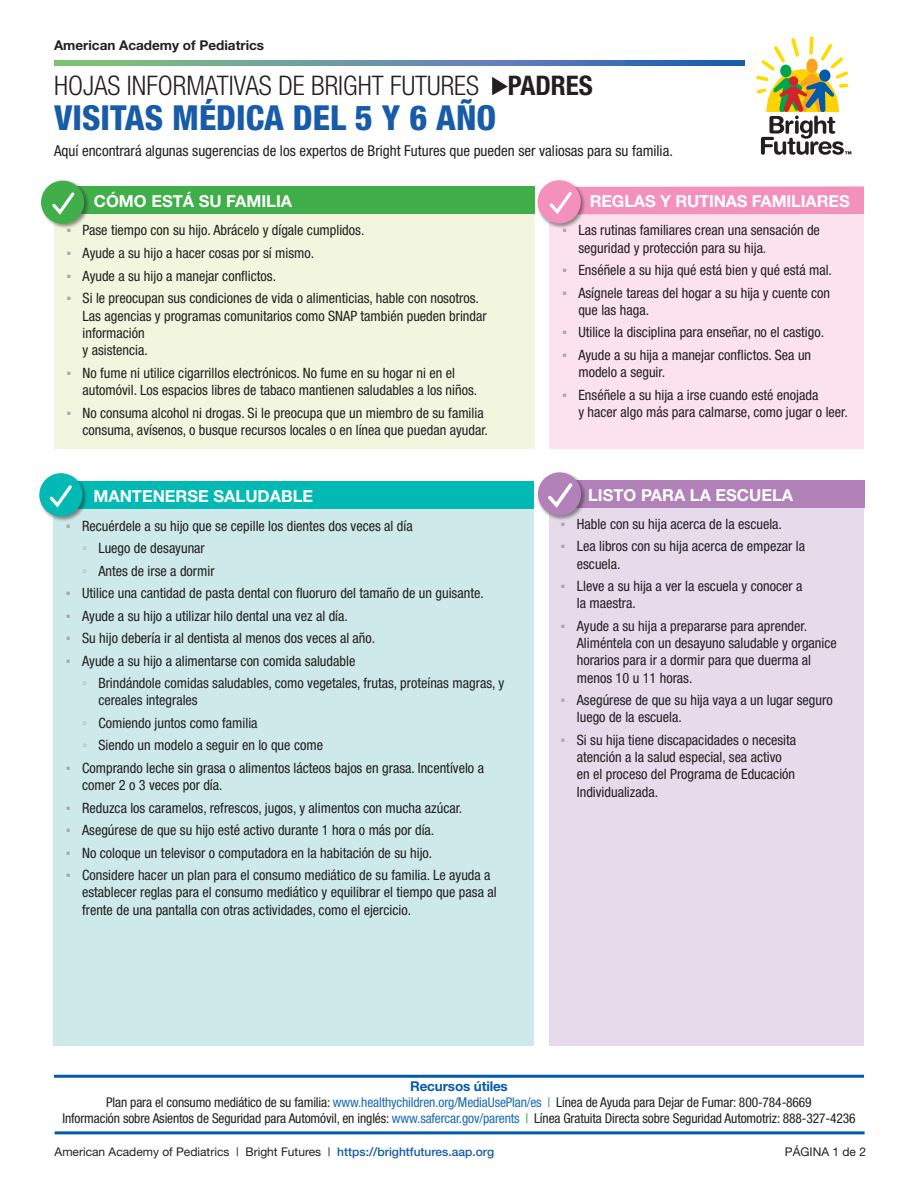
<style>
.page{position:relative;width:918px;height:1188px;background:#fff}
.page>*{position:absolute;margin:0;border:0;box-sizing:border-box;transform-origin:0 0}
.heading{font:800 condensed 34.5px "Helvetica Neue";color:#185ca9}
.heading-2{font:300 condensed 27px "Helvetica Neue";color:#231f20}
.New_White_heads{font:700 16.5px "Helvetica Neue";color:#fff}
.t1{font:condensed 15px "Helvetica Neue";color:#231f20}
.t2{font:condensed 14.25px/17.2px "Helvetica Neue";color:#231f20}
.t3{font:condensed 13.5px/16.2px "Helvetica Neue";letter-spacing:-.01em;color:#231f20;text-align:center}
.intro_line{font:700 13.5px "Helvetica Neue";color:#231f20}
.list_helv{font:12px "Helvetica Neue";color:#231f20}
.s1{font-weight:700}
.s2{font-family:"Arial";font-stretch:normal;color:#a8a9ad}
.s3{font-family:"Arial Narrow";font-stretch:normal;color:#a8a9ad}
.s4{font-weight:700;font-stretch:normal;color:#005baa}
.s5{color:#1a6bb3}
.s6{color:#1ca74f}
.s7{font-weight:500;color:#185ca9}
</style>
<div class="page">
<div style="left:550px;top:189px;width:314px;height:260px;background:#fbdce9"></div>
<div style="left:550px;top:186px;width:314px;height:28px;background:#f390bc"></div>
<div style="left:536px;top:179px;width:51px;height:50px;background:#231f20;opacity:.5"></div>
<div style="left:538px;top:180px;width:43px;height:43px;background:#f390bc;border-radius:50%"></div>
<svg style="left:549px;top:192px;width:23px;height:23px"></svg>
<div style="left:54px;top:187px;width:481px;height:262px;background:#f0f5d8"></div>
<div style="left:54px;top:187px;width:481px;height:27px;background:#40ae49"></div>
<div style="left:40px;top:179px;width:50px;height:51px;background:#231f20;opacity:.5"></div>
<div style="left:41px;top:181px;width:43px;height:43px;background:#40ae49;border-radius:50%"></div>
<svg style="left:52px;top:192px;width:23px;height:23px"></svg>
<svg style="left:492px;top:77px;width:16px;height:18px"></svg>
<svg style="left:756px;top:36px;width:95px;height:119px"></svg>
<svg style="left:54px;top:60px;width:690px;height:5px;background:#5e8fa2"></svg>
<div style="left:53px;top:481px;width:481px;height:564px;background:#cde9e9"></div>
<div style="left:53px;top:481px;width:481px;height:28px;background:#03b9b4"></div>
<div style="left:38px;top:472px;width:50px;height:50px;background:#231f20;opacity:.5"></div>
<div style="left:39px;top:473px;width:43px;height:43px;background:#03b9b4;border-radius:50%"></div>
<svg style="left:49px;top:485px;width:23px;height:23px"></svg>
<hr style="left:54px;top:1075px;width:810px;height:3px;background:#005baa">
<hr style="left:55px;top:1131px;width:810px;height:3px;background:#005baa">
<div style="left:550px;top:480px;width:314px;height:565px;background:#e7dbeb"></div>
<div style="left:556px;top:480px;width:309px;height:28px;background:#b281b9"></div>
<div style="left:537px;top:471px;width:50px;height:50px;background:#231f20;opacity:.5"></div>
<div style="left:538px;top:472px;width:43px;height:44px;background:#b281b9;border-radius:50%"></div>
<svg style="left:548px;top:483px;width:25px;height:25px"></svg>
<p class="intro_line" style="left:54px;top:37px;width:212px">American Academy of Pediatrics</p>
<p class="heading-2" style="left:54px;top:70px;width:540px">HOJAS INFORMATIVAS DE BRIGHT FUTURES <span class="s1">PADRES</span></p>
<p class="heading" style="left:54px;top:96px;width:444px">VISITAS MÉDICA DEL 5 Y 6 AÑO</p>
<p class="t1" style="left:54px;top:142px;width:620px">Aquí encontrará algunas sugerencias de los expertos de Bright Futures que pueden ser valiosas para su familia.</p>
<p class="New_White_heads" style="left:94px;top:191px;width:200px">CÓMO ESTÁ SU FAMILIA</p>
<p class="t2" style="left:66px;top:222px;width:300px"><span class="s2">▪</span> Pase tiempo con su hijo. Abrácelo y dígale cumplidos.</p>
<p class="t2" style="left:66px;top:244px;width:249px"><span class="s2">▪</span> Ayude a su hijo a hacer cosas por sí mismo.</p>
<p class="t2" style="left:66px;top:267px;width:211px"><span class="s2">▪</span> Ayude a su hijo a manejar conflictos.</p>
<p class="t2" style="left:83px;top:289px;width:406px;text-indent:-16px"><span class="s2">▪</span> Si le preocupan sus condiciones de vida o alimenticias, hable con nosotros.<br>Las agencias y programas comunitarios como SNAP también pueden brindar información<br>y asistencia.</p>
<p class="t2" style="left:83px;top:364px;width:396px;text-indent:-16px"><span class="s2">▪</span> No fume ni utilice cigarrillos electrónicos. No fume en su hogar ni en el automóvil. Los espacios libres de tabaco mantienen saludables a los niños.</p>
<p class="t2" style="left:66px;top:404px;width:423px;text-align:right"><span class="s2">▪</span> No consuma alcohol ni drogas. Si le preocupa que un miembro de su familia consuma, avísenos, o busque recursos locales o en línea que puedan ayudar.</p>
<p class="New_White_heads" style="left:93px;top:486px;width:221px">MANTENERSE SALUDABLE</p>
<p class="t2" style="left:66px;top:517px;width:348px"><span class="s2">▪</span> Recuérdele a su hijo que se cepille los dientes dos veces al día</p>
<p class="t2" style="left:82px;top:539px;width:124px"><span class="s3">◦</span> Luego de desayunar</p>
<p class="t2" style="left:82px;top:562px;width:134px"><span class="s3">◦</span> Antes de irse a dormir</p>
<p class="t2" style="left:66px;top:584px;width:419px"><span class="s2">▪</span> Utilice una cantidad de pasta dental con fluoruro del tamaño de un guisante.</p>
<p class="t2" style="left:66px;top:607px;width:283px"><span class="s2">▪</span> Ayude a su hijo a utilizar hilo dental una vez al día.</p>
<p class="t2" style="left:66px;top:629px;width:311px"><span class="s2">▪</span> Su hijo debería ir al dentista al menos dos veces al año.</p>
<p class="t2" style="left:66px;top:652px;width:291px"><span class="s2">▪</span> Ayude a su hijo a alimentarse con comida saludable</p>
<p class="t2" style="left:98px;top:674px;width:407px;text-indent:-16px"><span class="s3">◦</span> Brindándole comidas saludables, como vegetales, frutas, proteínas magras, y cereales integrales</p>
<p class="t2" style="left:82px;top:714px;width:177px"><span class="s3">◦</span> Comiendo juntos como familia</p>
<p class="t2" style="left:82px;top:737px;width:242px"><span class="s3">◦</span> Siendo un modelo a seguir en lo que come</p>
<p class="t2" style="left:82px;top:759px;width:403px;text-indent:-16px"><span class="s2">▪</span> Comprando leche sin grasa o alimentos lácteos bajos en grasa. Incentívelo a comer 2 o 3 veces por día.</p>
<p class="t2" style="left:66px;top:799px;width:398px"><span class="s2">▪</span> Reduzca los caramelos, refrescos, jugos, y alimentos con mucha azúcar.</p>
<p class="t2" style="left:66px;top:821px;width:370px"><span class="s2">▪</span> Asegúrese de que su hijo esté activo durante 1 hora o más por día.</p>
<p class="t2" style="left:66px;top:844px;width:368px"><span class="s2">▪</span> No coloque un televisor o computadora en la habitación de su hijo.</p>
<p class="t2" style="left:82px;top:866px;width:416px;text-indent:-16px"><span class="s2">▪</span> Considere hacer un plan para el consumo mediático de su familia. Le ayuda a establecer reglas para el consumo mediático y equilibrar el tiempo que pasa al frente de una pantalla con otras actividades, como el ejercicio.</p>
<p class="New_White_heads" style="left:590px;top:191px;width:262px">REGLAS Y RUTINAS FAMILIARES</p>
<p class="t2" style="left:578px;top:222px;width:243px;text-indent:-16px"><span class="s2">▪</span> Las rutinas familiares crean una sensación de seguridad y protección para su hija.</p>
<p class="t2" style="left:562px;top:261px;width:271px"><span class="s2">▪</span> Enséñele a su hija qué está bien y qué está mal.</p>
<p class="t2" style="left:578px;top:284px;width:253px;text-indent:-16px"><span class="s2">▪</span> Asígnele tareas del hogar a su hija y cuente con que las haga.</p>
<p class="t2" style="left:562px;top:324px;width:264px"><span class="s2">▪</span> Utilice la disciplina para enseñar, no el castigo.</p>
<p class="t2" style="left:578px;top:346px;width:234px;text-indent:-16px"><span class="s2">▪</span> Ayude a su hija a manejar conflictos. Sea un modelo a seguir.</p>
<p class="t2" style="left:578px;top:386px;width:271px;text-indent:-16px"><span class="s2">▪</span> Enséñele a su hija a irse cuando esté enojada<br>y hacer algo más para calmarse, como jugar o leer.</p>
<p class="New_White_heads" style="left:588px;top:485px;width:207px">LISTO PARA LA ESCUELA</p>
<p class="t2" style="left:561px;top:515px;width:223px"><span class="s2">▪</span> Hable con su hija acerca de la escuela.</p>
<p class="t2" style="left:577px;top:538px;width:230px;text-indent:-16px"><span class="s2">▪</span> Lea libros con su hija acerca de empezar la escuela.</p>
<p class="t2" style="left:577px;top:577px;width:227px;text-indent:-16px"><span class="s2">▪</span> Lleve a su hija a ver la escuela y conocer a la maestra.</p>
<p class="t2" style="left:577px;top:617px;width:262px;text-indent:-16px"><span class="s2">▪</span> Ayude a su hija a prepararse para aprender.<br>Aliméntela con un desayuno saludable y organice horarios para ir a dormir para que duerma al menos 10 u 11 horas.</p>
<p class="t2" style="left:577px;top:691px;width:257px;text-indent:-16px"><span class="s2">▪</span> Asegúrese de que su hija vaya a un lugar seguro luego de la escuela.</p>
<p class="t2" style="left:577px;top:731px;width:221px;text-indent:-16px"><span class="s2">▪</span> Si su hija tiene discapacidades o necesita atención a la salud especial, sea activo en el proceso del Programa de Educación Individualizada.</p>
<p class="t3" style="left:106px;top:1078px;width:707px"><span class="s4">Recursos útiles<br></span>Plan para el consumo mediático de su familia: <span class="s5">www.healthychildren.org/MediaUsePlan/es</span> <span class="s6">|</span> Línea de Ayuda para Dejar de Fumar: 800-784-8669</p>
<p class="t3" style="left:62px;top:1110px;width:795px">Información sobre Asientos de Seguridad para Automóvil, en inglés: <span class="s5">www.safercar.gov/parents</span> <span class="s6">|</span> Línea Gratuita Directa sobre Seguridad Automotriz: 888-327-4236</p>
<p class="list_helv" style="left:55px;top:1145px;width:441px">American Academy of Pediatrics | Bright Futures | <span class="s7">https://brightfutures.aap.org</span></p>
<p class="list_helv" style="left:785px;top:1145px;width:83px">PÁGINA 1 de 2</p>
</div>
